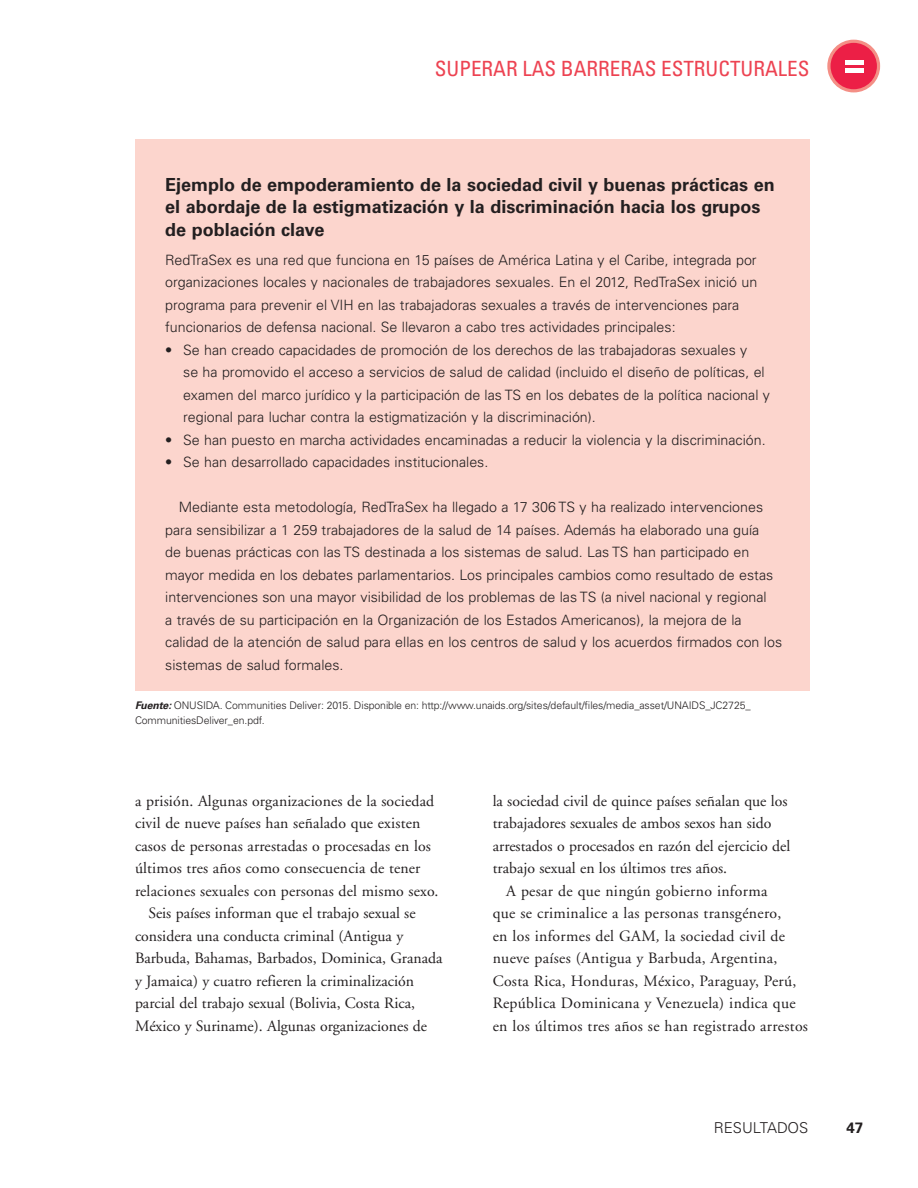
<style>
.page{position:relative;width:918px;height:1188px;background:#fff}
.page>*{position:absolute;margin:0;border:0;box-sizing:border-box;transform-origin:0 0}
.t1{font:condensed 21px "Univers";color:#ed4352}
.t2{font:700 18px/22.5px "Univers";color:#231f20}
.t3{font:15.75px/22.5px "Adobe Garamond";letter-spacing:.01em;color:#231f20}
.t4{font:300 15px "Univers";color:#231f20}
.t5{font:700 15px "Univers";color:#231f20}
.t6{font:300 14.25px/22.5px "Univers";color:#231f20}
.t7{font:300 10.5px/15px "Univers";letter-spacing:-.01em;color:#231f20}
.s1{font-weight:700;font-style:italic}
.s2{font-style:italic}
</style>
<div class="page">
<div style="left:135px;top:140px;width:675px;height:551px;background:#fcd5cd"></div>
<div style="left:828px;top:40px;width:51px;height:52px;background:#ec1f46;border-radius:50%"></div>
<div style="left:827px;top:40px;width:53px;height:52px;border:3px solid #f48f86;border-radius:50%"></div>
<hr style="left:845px;top:61px;width:19px;height:4px;background:#fff">
<div style="left:845px;top:68px;width:19px;height:5px;background:#fff"></div>
<h1 class="t1" style="left:435px;top:60px;width:376px">SUPERAR LAS BARRERAS ESTRUCTURALES</h1>
<p class="t2" style="left:165px;top:174px;width:611px">Ejemplo de empoderamiento de la sociedad civil y buenas prácticas en el abordaje de la estigmatización y la discriminación hacia los grupos de población clave</p>
<p class="t6" style="left:165px;top:250px;width:594px">RedTraSex es una red que funciona en 15 países de América Latina y el Caribe, integrada por organizaciones locales y nacionales de trabajadores sexuales. En el 2012, RedTraSex inició un programa para prevenir el VIH en las trabajadoras sexuales a través de intervenciones para funcionarios de defensa nacional. Se llevaron a cabo tres actividades principales:</p>
<p class="t6" style="left:183px;top:340px;width:588px;text-indent:-18px">• Se han creado capacidades de promoción de los derechos de las trabajadoras sexuales y<br>se ha promovido el acceso a servicios de salud de calidad (incluido el diseño de políticas, el examen del marco jurídico y la participación de las TS en los debates de la política nacional y regional para luchar contra la estigmatización y la discriminación).</p>
<p class="t6" style="left:165px;top:430px;width:602px">• Se han puesto en marcha actividades encaminadas a reducir la violencia y la discriminación.</p>
<p class="t6" style="left:165px;top:452px;width:325px">• Se han desarrollado capacidades institucionales.</p>
<p class="t6" style="left:165px;top:497px;width:618px;text-indent:13px">Mediante esta metodología, RedTraSex ha llegado a 17 306 TS y ha realizado intervenciones para sensibilizar a 1 259 trabajadores de la salud de 14 países. Además ha elaborado una guía<br>de buenas prácticas con las TS destinada a los sistemas de salud. Las TS han participado en mayor medida en los debates parlamentarios. Los principales cambios como resultado de estas intervenciones son una mayor visibilidad de los problemas de las TS (a nivel nacional y regional<br>a través de su participación en la Organización de los Estados Americanos), la mejora de la calidad de la atención de salud para ellas en los centros de salud y los acuerdos firmados con los sistemas de salud formales.</p>
<p class="t7" style="left:135px;top:699px;width:617px"><span class="s1">Fuente:</span> ONUSIDA. Communities Deliver: 2015. Disponible en: http://www.unaids.org/sites/default/files/media_asset/UNAIDS_JC2725_<br>CommunitiesDeliver_en.pdf.</p>
<p class="t3" style="left:135px;top:791px;width:301px">a prisión. Algunas organizaciones de la sociedad</p>
<p class="t3" style="left:135px;top:813px;width:287px">civil de nueve países han señalado que existen</p>
<p class="t3" style="left:135px;top:836px;width:298px">casos de personas arrestadas o procesadas en los</p>
<p class="t3" style="left:135px;top:858px;width:287px">últimos tres años como consecuencia de tener</p>
<p class="t3" style="left:135px;top:881px;width:305px">relaciones sexuales con personas del mismo sexo.</p>
<p class="t3" style="left:148px;top:903px;width:269px">Seis países informan que el trabajo sexual se</p>
<p class="t3" style="left:135px;top:926px;width:270px">considera una conducta criminal (Antigua y</p>
<p class="t3" style="left:135px;top:948px;width:309px">Barbuda, Bahamas, Barbados, Dominica, Granada</p>
<p class="t3" style="left:135px;top:971px;width:281px">y Jamaica) y cuatro refieren la criminalización</p>
<p class="t3" style="left:135px;top:993px;width:281px">parcial del trabajo sexual (Bolivia, Costa Rica,</p>
<p class="t3" style="left:135px;top:1016px;width:294px">México y Suriname). Algunas organizaciones de</p>
<p class="t3" style="left:493px;top:791px;width:299px">la sociedad civil de quince países señalan que los trabajadores sexuales de ambos sexos han sido arrestados o procesados en razón del ejercicio del trabajo sexual en los últimos tres años.</p>
<p class="t3" style="left:493px;top:881px;width:317px;text-indent:13px">A pesar de que ningún gobierno informa<br>que se criminalice a las personas transgénero,<br>en los informes del GAM<span class="s2">,</span> la sociedad civil de nueve países (Antigua y Barbuda, Argentina, Costa Rica, Honduras, México, Paraguay, Perú, República Dominicana y Venezuela) indica que en los últimos tres años se han registrado arrestos</p>
<p class="t4" style="left:714px;top:1121px;width:96px">RESULTADOS</p>
<p class="t5" style="left:846px;top:1122px;width:18px">47</p>
</div>
